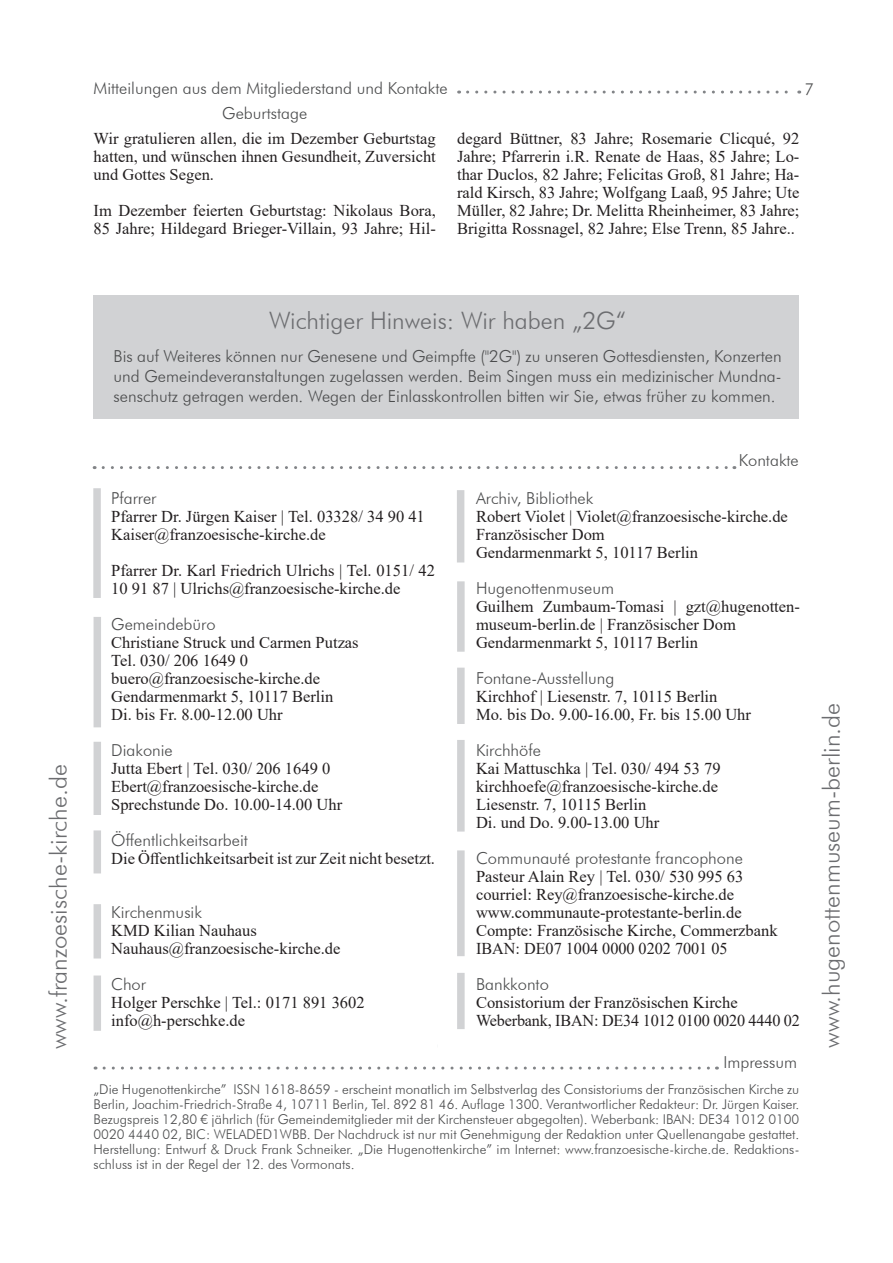
<style>
.page{position:relative;width:893px;height:1263px;background:#fff}
.page>*{position:absolute;margin:0;border:0;box-sizing:border-box;transform-origin:0 0}
.t1{font:300 24px "Futura BT";color:#6c6d70}
.t2{font:16.5px/18px "Times New Roman";color:#231f20}
.t3{font:300 16.5px/19.8px "Futura BT";color:#4b4c4d;text-align:justify}
.t4{font:300 13.5px/15px "Futura BT";color:#4b4c4d;text-align:justify}
</style>
<div class="page">
<svg style="left:468px;top:91px;width:332px;height:3px"></svg>
<div style="left:94px;top:295px;width:705px;height:123px;background:#d1d2d4"></div>
<svg style="left:103px;top:466px;width:632px;height:3px"></svg>
<div style="left:93px;top:488px;width:8px;height:110px;background:#d1d2d4"></div>
<div style="left:94px;top:617px;width:7px;height:110px;background:#d1d2d4"></div>
<div style="left:457px;top:490px;width:7px;height:72px;background:#d1d2d4"></div>
<div style="left:457px;top:581px;width:8px;height:71px;background:#d1d2d4"></div>
<div style="left:457px;top:668px;width:8px;height:56px;background:#d1d2d4"></div>
<div style="left:457px;top:850px;width:8px;height:106px;background:#d1d2d4"></div>
<div style="left:457px;top:973px;width:8px;height:56px;background:#d1d2d4"></div>
<div style="left:94px;top:742px;width:7px;height:73px;background:#d1d2d4"></div>
<div style="left:94px;top:904px;width:7px;height:54px;background:#d1d2d4"></div>
<div style="left:94px;top:975px;width:7px;height:56px;background:#d1d2d4"></div>
<div style="left:94px;top:830px;width:7px;height:43px;background:#d1d2d4"></div>
<div style="left:457px;top:740px;width:8px;height:91px;background:#d1d2d4"></div>
<svg style="left:104px;top:1066px;width:613px;height:3px"></svg>
<p class="t3" style="left:94px;top:78px;width:356px">Mitteilungen aus dem Mitgliederstand und Kontakte</p>
<p class="t3" style="left:804px;top:79px;width:11px">7</p>
<p class="t3" style="left:222px;top:103px;width:87px">Geburtstage</p>
<p class="t2" style="left:94px;top:129px;width:344px;text-align:justify">Wir gratulieren allen, die im Dezember Geburtstag hatten, und wünschen ihnen Gesundheit, Zuversicht und Gottes Segen.</p>
<p class="t2" style="left:94px;top:201px;width:344px">Im Dezember feierten Geburtstag: Nikolaus Bora,<br>85 Jahre; Hildegard Brieger-Villain, 93 Jahre; Hil-</p>
<p class="t2" style="left:457px;top:129px;width:344px;text-align:justify">degard Büttner, 83 Jahre; Rosemarie Clicqué, 92<br>Jahre; Pfarrerin i.R. Renate de Haas, 85 Jahre; Lo&shy;thar Duclos, 82 Jahre; Felicitas Groß, 81 Jahre; Ha&shy;rald Kirsch, 83 Jahre; Wolfgang Laaß, 95 Jahre; Ute Müller, 82 Jahre; Dr. Melitta Rheinheimer, 83 Jahre; Brigitta Rossnagel, 82 Jahre; Else Trenn, 85 Jahre..</p>
<h1 class="t1" style="left:44px;top:1049px;width:286px;rotate:-90deg">www.franzoesische-kirche.de</h1>
<h1 class="t1" style="left:269px;top:306px;width:359px">Wichtiger Hinweis: Wir haben „2G“</h1>
<p class="t3" style="left:114px;top:346px;width:669px">Bis auf Weiteres können nur Genesene und Geimpfte ("2G") zu unseren Gottesdiensten, Konzerten und Gemeindeveranstaltungen zugelassen werden. Beim Singen muss ein medizinischer Mundna&shy;senschutz getragen werden. Wegen der Einlasskontrollen bitten wir Sie, etwas früher zu kommen.</p>
<p class="t3" style="left:111px;top:488px;width:47px">Pfarrer</p>
<p class="t2" style="left:111px;top:507px;width:315px">Pfarrer Dr. Jürgen Kaiser | Tel. 03328/ 34 90 41<br>Kaiser@franzoesische-kirche.de</p>
<p class="t2" style="left:111px;top:561px;width:325px">Pfarrer Dr. Karl Friedrich Ulrichs | Tel. 0151/ 42<br>10 91 87 | Ulrichs@franzoesische-kirche.de</p>
<p class="t3" style="left:111px;top:614px;width:106px">Gemeindebüro</p>
<p class="t2" style="left:111px;top:633px;width:249px">Christiane Struck und Carmen Putzas<br>Tel. 030/ 206 1649 0 buero@franzoesische-kirche.de<br>Gendarmenmarkt 5, 10117 Berlin<br>Di. bis Fr. 8.00-12.00 Uhr</p>
<p class="t3" style="left:111px;top:740px;width:63px">Diakonie</p>
<p class="t2" style="left:111px;top:759px;width:232px">Jutta Ebert | Tel. 030/ 206 1649 0<br>Ebert@franzoesische-kirche.de<br>Sprechstunde Do. 10.00-14.00 Uhr</p>
<p class="t3" style="left:111px;top:830px;width:138px">Öffentlichkeitsarbeit</p>
<p class="t2" style="left:111px;top:849px;width:325px">Die Öffentlichkeitsarbeit ist zur Zeit nicht besetzt.</p>
<p class="t3" style="left:111px;top:902px;width:92px">Kirchenmusik</p>
<p class="t2" style="left:111px;top:921px;width:231px">KMD Kilian Nauhaus<br>Nauhaus@franzoesische-kirche.de</p>
<p class="t3" style="left:111px;top:974px;width:36px">Chor</p>
<p class="t2" style="left:111px;top:993px;width:255px">Holger Perschke | Tel.: 0171 891 3602 info@h-perschke.de</p>
<p class="t3" style="left:739px;top:450px;width:61px">Kontakte</p>
<p class="t3" style="left:476px;top:488px;width:119px">Archiv, Bibliothek</p>
<p class="t2" style="left:476px;top:507px;width:313px">Robert Violet | Violet@franzoesische-kirche.de<br>Französischer Dom<br>Gendarmenmarkt 5, 10117 Berlin</p>
<p class="t3" style="left:476px;top:578px;width:140px">Hugenottenmuseum</p>
<p class="t2" style="left:476px;top:597px;width:325px">Guilhem Zumbaum-Tomasi | gzt@hugenotten&shy;museum-berlin.de | Französischer Dom<br>Gendarmenmarkt 5, 10117 Berlin</p>
<p class="t3" style="left:476px;top:668px;width:140px">Fontane-Ausstellung</p>
<p class="t2" style="left:476px;top:687px;width:277px">Kirchhof | Liesenstr. 7, 10115 Berlin<br>Mo. bis Do. 9.00-16.00, Fr. bis 15.00 Uhr</p>
<p class="t3" style="left:476px;top:740px;width:66px">Kirchhöfe</p>
<p class="t2" style="left:476px;top:759px;width:246px">Kai Mattuschka | Tel. 030/ 494 53 79 kirchhoefe@franzoesische-kirche.de<br>Liesenstr. 7, 10115 Berlin<br>Di. und Do. 9.00-13.00 Uhr</p>
<p class="t3" style="left:476px;top:848px;width:268px">Communauté protestante francophone</p>
<p class="t2" style="left:476px;top:867px;width:303px">Pasteur Alain Rey | Tel. 030/ 530 995 63 courriel: Rey@franzoesische-kirche.de www.communaute-protestante-berlin.de Compte: Französische Kirche, Commerzbank IBAN: DE07 1004 0000 0202 7001 05</p>
<p class="t3" style="left:476px;top:974px;width:74px">Bankkonto</p>
<p class="t2" style="left:476px;top:993px;width:325px">Consistorium der Französischen Kirche<br>Weberbank, IBAN: DE34 1012 0100 0020 4440 02</p>
<p class="t3" style="left:723px;top:1052px;width:75px">Impressum</p>
<p class="t4" style="left:94px;top:1081px;width:707px">„Die Hugenottenkirche” ISSN 1618-8659 - erscheint monatlich im Selbstverlag des Consistoriums der Französischen Kirche zu Berlin, Joachim-Friedrich-Straße 4, 10711 Berlin, Tel. 892 81 46. Auflage 1300. Verantwortlicher Redakteur: Dr. Jürgen Kaiser.<br>Bezugspreis 12,80 € jährlich (für Gemeindemitglieder mit der Kirchensteuer abgegolten). Weberbank: IBAN: DE34 1012 0100<br>0020 4440 02, BIC: WELADED1WBB. Der Nachdruck ist nur mit Genehmigung der Redaktion unter Quellenangabe gestattet.<br>Herstellung: Entwurf &amp; Druck Frank Schneiker. „Die Hugenottenkirche” im Internet: www.franzoesische-kirche.de. Redaktions&shy;schluss ist in der Regel der 12. des Vormonats.</p>
<h1 class="t1" style="left:817px;top:1047px;width:346px;rotate:-90deg">www.hugenottenmuseum-berlin.de</h1>
</div>
